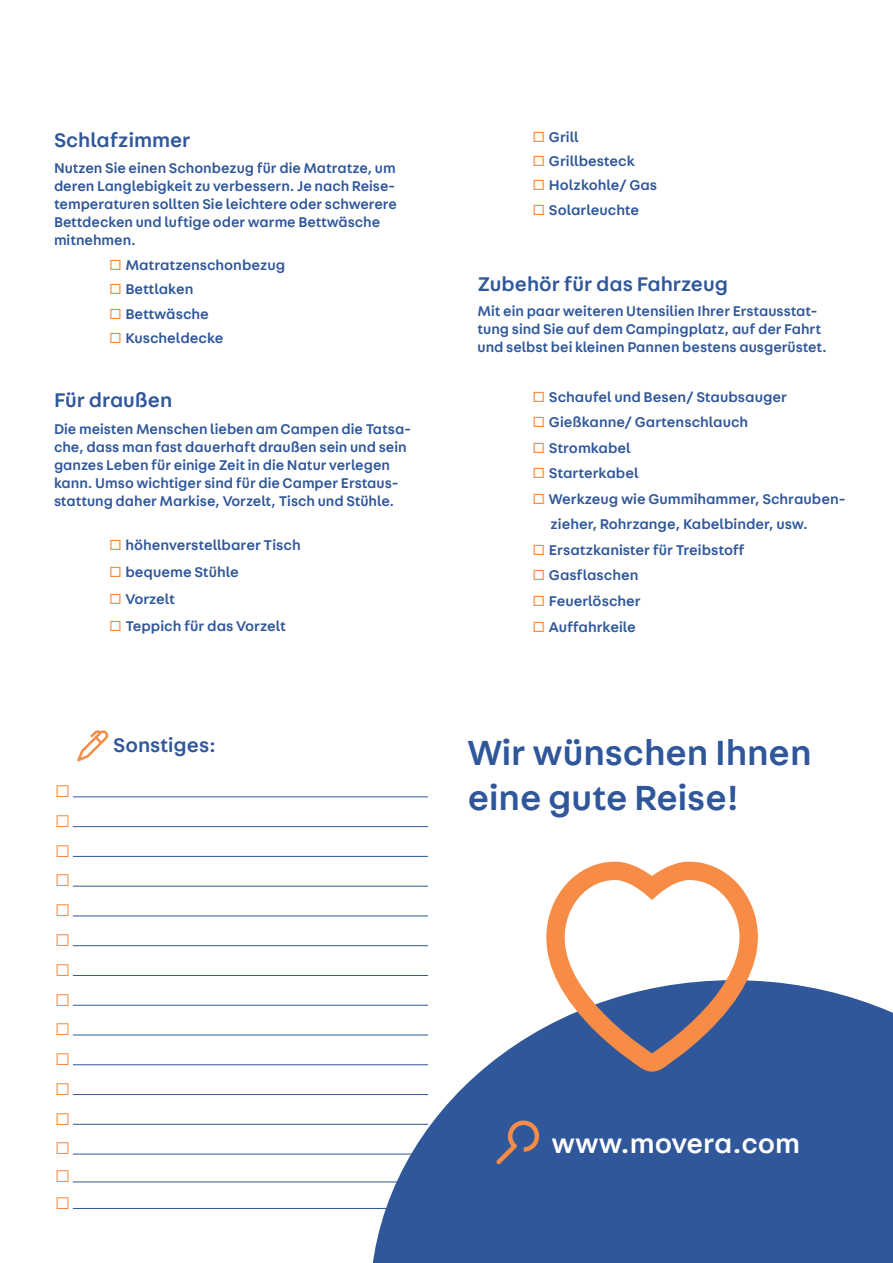
<style>
.page{position:relative;width:893px;height:1263px;background:#fff}
.page>*{position:absolute;margin:0;border:0;box-sizing:border-box;transform-origin:0 0}
.t1{font:500 37.05px/44.5px "Fabriga";color:#2f579a}
.t2{font:500 28.95px "Fabriga";color:#fff}
.t3{font:500 21px "Fabriga";color:#2f579a}
.t4{font:17.4px/29.7px "Fabriga";color:#f68c45;text-align:justify}
.t5{font:500 15px/18px "Fabriga";color:#2f579a}
.s1{color:#f68c45}
</style>
<div class="page">
<svg style="left:370px;top:981px;width:523px;height:282px;fill:#2f579a"></svg>
<svg style="left:496px;top:1120px;width:43px;height:44px;background:#5d6386"></svg>
<svg style="left:546px;top:862px;width:212px;height:209px"></svg>
<hr style="left:73px;top:856px;width:355px;height:1px;background:#2f579a">
<hr style="left:73px;top:886px;width:355px;height:1px;background:#2f579a">
<hr style="left:73px;top:915px;width:355px;height:1px;background:#2f579a">
<hr style="left:73px;top:945px;width:355px;height:1px;background:#2f579a">
<hr style="left:73px;top:975px;width:355px;height:1px;background:#2f579a">
<hr style="left:73px;top:1005px;width:355px;height:1px;background:#2f579a">
<hr style="left:73px;top:1034px;width:355px;height:1px;background:#2f579a">
<hr style="left:73px;top:1064px;width:355px;height:1px;background:#2f579a">
<hr style="left:73px;top:1094px;width:355px;height:1px;background:#2f579a">
<hr style="left:73px;top:1124px;width:355px;height:1px;background:#2f579a">
<hr style="left:73px;top:826px;width:355px;height:1px;background:#2f579a">
<hr style="left:73px;top:796px;width:355px;height:1px;background:#2f579a">
<svg style="left:77px;top:730px;width:31px;height:31px"></svg>
<hr style="left:73px;top:1154px;width:355px;height:1px;background:#2f579a">
<hr style="left:73px;top:1181px;width:355px;height:1px;background:#2f579a">
<hr style="left:73px;top:1208px;width:355px;height:1px;background:#2f579a">
<h3 class="t3" style="left:54px;top:125px;width:138px">Schlafzimmer</h3>
<p class="t5" style="left:54px;top:159px;width:345px">Nutzen Sie einen Schonbezug für die Matratze, um deren Langlebigkeit zu verbessern. Je nach Reise&shy;temperaturen sollten Sie leichtere oder schwerere Bettdecken und luftige oder warme Bettwäsche mitnehmen.</p>
<p class="t5" style="left:108px;top:255px;width:179px"><span class="s1">□</span> Matratzenschonbezug</p>
<p class="t5" style="left:108px;top:280px;width:87px"><span class="s1">□</span> Bettlaken</p>
<p class="t5" style="left:108px;top:304px;width:102px"><span class="s1">□</span> Bettwäsche</p>
<p class="t5" style="left:108px;top:328px;width:117px"><span class="s1">□</span> Kuscheldecke</p>
<h3 class="t3" style="left:54px;top:385px;width:120px">Für draußen</h3>
<p class="t5" style="left:54px;top:419px;width:358px">Die meisten Menschen lieben am Campen die Tatsa&shy;che, dass man fast dauerhaft draußen sein und sein ganzes Leben für einige Zeit in die Natur verlegen kann. Umso wichtiger sind für die Camper Erstaus&shy;stattung daher Markise, Vorzelt, Tisch und Stühle.</p>
<p class="t5" style="left:108px;top:535px;width:194px"><span class="s1">□</span> höhenverstellbarer Tisch</p>
<p class="t5" style="left:108px;top:562px;width:132px"><span class="s1">□</span> bequeme Stühle</p>
<p class="t5" style="left:108px;top:590px;width:69px"><span class="s1">□</span> Vorzelt</p>
<p class="t5" style="left:108px;top:617px;width:179px"><span class="s1">□</span> Teppich für das Vorzelt</p>
<p class="t4" style="left:54px;top:776px;width:19px">□</p>
<p class="t4" style="left:54px;top:806px;width:19px">□</p>
<p class="t4" style="left:54px;top:835px;width:19px">□ □ □ □ □ □ □ □ □ □</p>
<p class="t4" style="left:54px;top:1134px;width:19px;line-height:27.2px">□ □ □</p>
<h3 class="t3" style="left:113px;top:731px;width:104px">Sonstiges:</h3>
<p class="t5" style="left:531px;top:127px;width:49px"><span class="s1">□</span> Grill</p>
<p class="t5" style="left:531px;top:151px;width:105px"><span class="s1">□</span> Grillbesteck</p>
<p class="t5" style="left:531px;top:176px;width:127px"><span class="s1">□</span> Holzkohle/ Gas</p>
<p class="t5" style="left:531px;top:200px;width:109px"><span class="s1">□</span> Solarleuchte</p>
<h3 class="t3" style="left:477px;top:270px;width:252px">Zubehör für das Fahrzeug</h3>
<p class="t5" style="left:477px;top:302px;width:351px">Mit ein paar weiteren Utensilien Ihrer Erstausstat&shy;tung sind Sie auf dem Campingplatz, auf der Fahrt und selbst bei kleinen Pannen bestens ausgerüstet.</p>
<p class="t5" style="left:531px;top:387px;width:257px"><span class="s1">□</span> Schaufel und Besen/ Staubsauger</p>
<p class="t5" style="left:531px;top:413px;width:218px"><span class="s1">□</span> Gießkanne/ Gartenschlauch</p>
<p class="t5" style="left:531px;top:438px;width:101px"><span class="s1">□</span> Stromkabel</p>
<p class="t5" style="left:531px;top:464px;width:109px"><span class="s1">□</span> Starterkabel</p>
<p class="t5" style="left:550px;top:485px;width:297px;line-height:25.5px;text-indent:-19px"><span class="s1">□</span> Werkzeug wie Gummihammer, Schrauben&shy;zieher, Rohrzange, Kabelbinder, usw.</p>
<p class="t5" style="left:531px;top:540px;width:215px"><span class="s1">□</span> Ersatzkanister für Treibstoff</p>
<p class="t5" style="left:531px;top:566px;width:108px"><span class="s1">□</span> Gasflaschen</p>
<p class="t5" style="left:531px;top:591px;width:111px"><span class="s1">□</span> Feuerlöscher</p>
<p class="t5" style="left:531px;top:617px;width:106px"><span class="s1">□</span> Auffahrkeile</p>
<h1 class="t1" style="left:468px;top:729px;width:345px">Wir wünschen Ihnen eine gute Reise!</h1>
<h2 class="t2" style="left:551px;top:1123px;width:250px">www.movera.com</h2>
</div>
